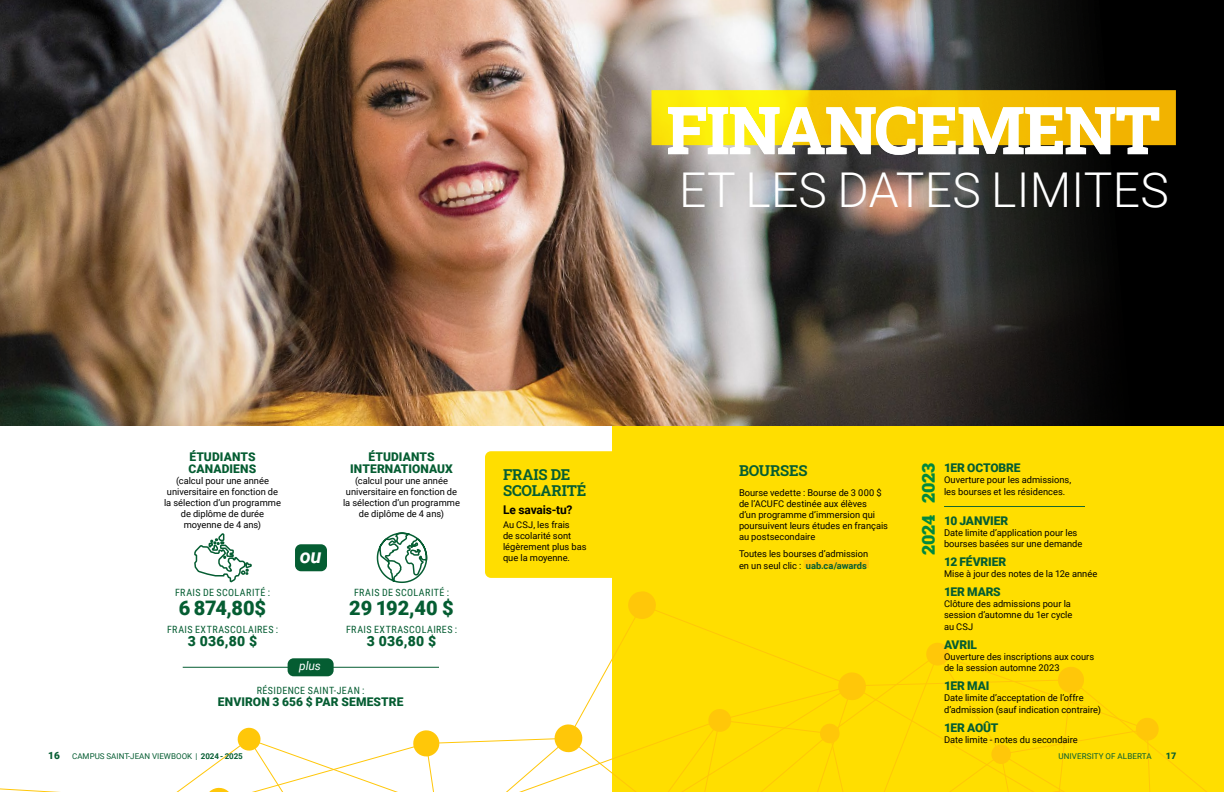
<style>
.page{position:relative;width:1224px;height:792px;background:#fff}
.page>*{position:absolute;margin:0;border:0;box-sizing:border-box;transform-origin:0 0}
.t1{font:800 66px "Roboto Slab";letter-spacing:-.015em;color:#fff}
.t2{font:300 48px "Roboto";letter-spacing:.005em;color:#fff}
.t3{font:900 20px "Roboto";color:#055d32}
.t4{font:italic 700 20px "Roboto";color:#fff}
.t5{font:900 18px "Roboto Slab";letter-spacing:-.005em;color:#00883e}
.t6{font:700 15px/16px "Roboto Slab";letter-spacing:-.01em;color:#055d32}
.t7{font:900 14px "Roboto";letter-spacing:.025em;color:#055d32}
.t8{font:900 12px/12px "Roboto";letter-spacing:.005em;color:#055d32}
.t9{font:700 12px "Roboto";letter-spacing:-.015em;color:#000}
.t10{font:italic 12px "Roboto";color:#fff}
.t11{font:10px "Roboto Condensed";letter-spacing:.045em;color:#055d32}
.t12{font:9.3px/11px "Roboto";color:#000}
.t13{font:900 9px "Roboto";color:#055d32}
.t14{font:8px "Roboto";letter-spacing:.005em;color:#055d32}
.s1{font-weight:700;color:#055d32}
.s2{font-weight:900;font-size:10px}
.s3{font-weight:700}
</style>
<div class="page">
<div style="left:485px;top:451px;width:127px;height:127px;background:#ffde00"></div>
<div style="left:612px;top:0;width:612px;height:792px;background:#ffde00"></div>
<div style="left:0;top:0;width:1224px;height:426px;background:#000"></div>
<img style="left:0;top:0;width:1131px;height:426px">
<svg style="left:651px;top:90px;width:525px;height:55px;background:#f4ca04"></svg>
<svg style="left:628px;top:591px;width:28px;height:13px"></svg>
<svg style="left:0;top:653px;width:1207px;height:139px"></svg>
<div style="left:804px;top:560px;width:65px;height:8px;background:#ffc709"></div>
<hr style="left:183px;top:667px;width:256px;height:1px;background:#055d32">
<div style="left:295px;top:544px;width:32px;height:27px;background:#055d32;border-radius:6px"></div>
<div style="left:288px;top:658px;width:46px;height:18px;background:#055d32;border-radius:6px"></div>
<svg style="left:194px;top:533px;width:58px;height:50px"></svg>
<svg style="left:376px;top:532px;width:52px;height:51px"></svg>
<hr style="left:944px;top:506px;width:141px;height:1px;background:#055d32">
<h1 class="t1" style="left:666px;top:85px;width:495px">FINANCEMENT</h1>
<h2 class="t2" style="left:679px;top:156px;width:491px">ET LES DATES LIMITES</h2>
<p class="t8" style="left:189px;top:450px;width:69px">ÉTUDIANTS<br>CANADIENS</p>
<p class="t12" style="left:164px;top:475px;width:118px;text-align:center">(calcul pour une année universitaire en fonction de la sélection d’un programme de diplôme de durée moyenne de 4 ans)</p>
<p class="t11" style="left:175px;top:585px;width:97px">FRAIS DE SCOLARITÉ :</p>
<h3 class="t3" style="left:179px;top:594px;width:89px">6 874,80$</h3>
<p class="t11" style="left:167px;top:622px;width:113px">FRAIS EXTRASCOLAIRES :</p>
<h3 class="t7" style="left:188px;top:632px;width:71px">3 036,80 $</h3>
<h3 class="t4" style="left:300px;top:542px;width:23px">ou</h3>
<p class="t8" style="left:350px;top:450px;width:104px;text-align:center">ÉTUDIANTS<br>INTERNATIONAUX</p>
<p class="t12" style="left:343px;top:475px;width:118px;text-align:center">(calcul pour une année universitaire en fonction de la sélection d’un programme de diplôme de 4 ans)</p>
<p class="t11" style="left:354px;top:585px;width:97px">FRAIS DE SCOLARITÉ :</p>
<h3 class="t3" style="left:349px;top:594px;width:106px">29 192,40 $</h3>
<p class="t11" style="left:346px;top:622px;width:113px">FRAIS EXTRASCOLAIRES :</p>
<h3 class="t7" style="left:367px;top:632px;width:71px">3 036,80 $</h3>
<p class="t10" style="left:299px;top:658px;width:23px">plus</p>
<p class="t11" style="left:257px;top:683px;width:109px">RÉSIDENCE SAINT-JEAN :</p>
<p class="t8" style="left:218px;top:695px;width:187px">ENVIRON 3 656 $ PAR SEMESTRE</p>
<h3 class="t6" style="left:503px;top:466px;width:85px">FRAIS DE<br>SCOLARITÉ</h3>
<p class="t9" style="left:503px;top:501px;width:71px">Le savais-tu?</p>
<p class="t12" style="left:503px;top:518px;width:85px">Au CSJ, les frais<br>de scolarité sont légèrement plus bas que la moyenne.</p>
<h3 class="t6" style="left:739px;top:462px;width:70px">BOURSES</h3>
<p class="t12" style="left:739px;top:487px;width:151px">Bourse vedette : Bourse de 3 000 $ de l’ACUFC destinée aux élèves<br>d’un programme d’immersion qui poursuivent leurs études en français au postsecondaire</p>
<p class="t12" style="left:739px;top:547px;width:131px;line-height:12px">Toutes les bourses d’admission en un seul clic : <span class="s1">uab.ca/awards</span></p>
<h3 class="t5" style="left:916px;top:555px;width:94px;rotate:-90deg">2024 2023</h3>
<p class="t8" style="left:944px;top:461px;width:78px">1ER OCTOBRE</p>
<p class="t12" style="left:944px;top:474px;width:129px;line-height:12px">Ouverture pour les admissions, les bourses et les résidences.</p>
<p class="t8" style="left:944px;top:514px;width:66px">10 JANVIER</p>
<p class="t12" style="left:944px;top:527px;width:140px">Date limite d’application pour les bourses basées sur une demande</p>
<p class="t8" style="left:944px;top:555px;width:64px">12 FÉVRIER</p>
<p class="t12" style="left:944px;top:568px;width:155px">Mise à jour des notes de la 12e année</p>
<p class="t8" style="left:944px;top:585px;width:58px">1ER MARS</p>
<p class="t12" style="left:944px;top:598px;width:130px">Clôture des admissions pour la session d’automne du 1er cycle</p>
<p class="t12" style="left:944px;top:621px;width:31px">au CSJ</p>
<p class="t8" style="left:944px;top:638px;width:34px">AVRIL</p>
<p class="t12" style="left:944px;top:651px;width:152px">Ouverture des inscriptions aux cours de la session automne 2023</p>
<p class="t8" style="left:944px;top:679px;width:47px">1ER MAI</p>
<p class="t12" style="left:944px;top:692px;width:159px;line-height:12px">Date limite d’acceptation de l’offre d’admission (sauf indication contraire)</p>
<p class="t8" style="left:944px;top:721px;width:56px">1ER AOÛT</p>
<p class="t12" style="left:944px;top:734px;width:135px">Date limite - notes du secondaire</p>
<p class="t14" style="left:48px;top:750px;width:196px"><span class="s2">16</span> CAMPUS SAINT-JEAN VIEWBOOK | <span class="s3">2024 - 2025</span></p>
<p class="t14" style="left:1059px;top:750px;width:95px">UNIVERSITY OF ALBERTA</p>
<p class="t13" style="left:1166px;top:749px;width:12px">17</p>
</div>
